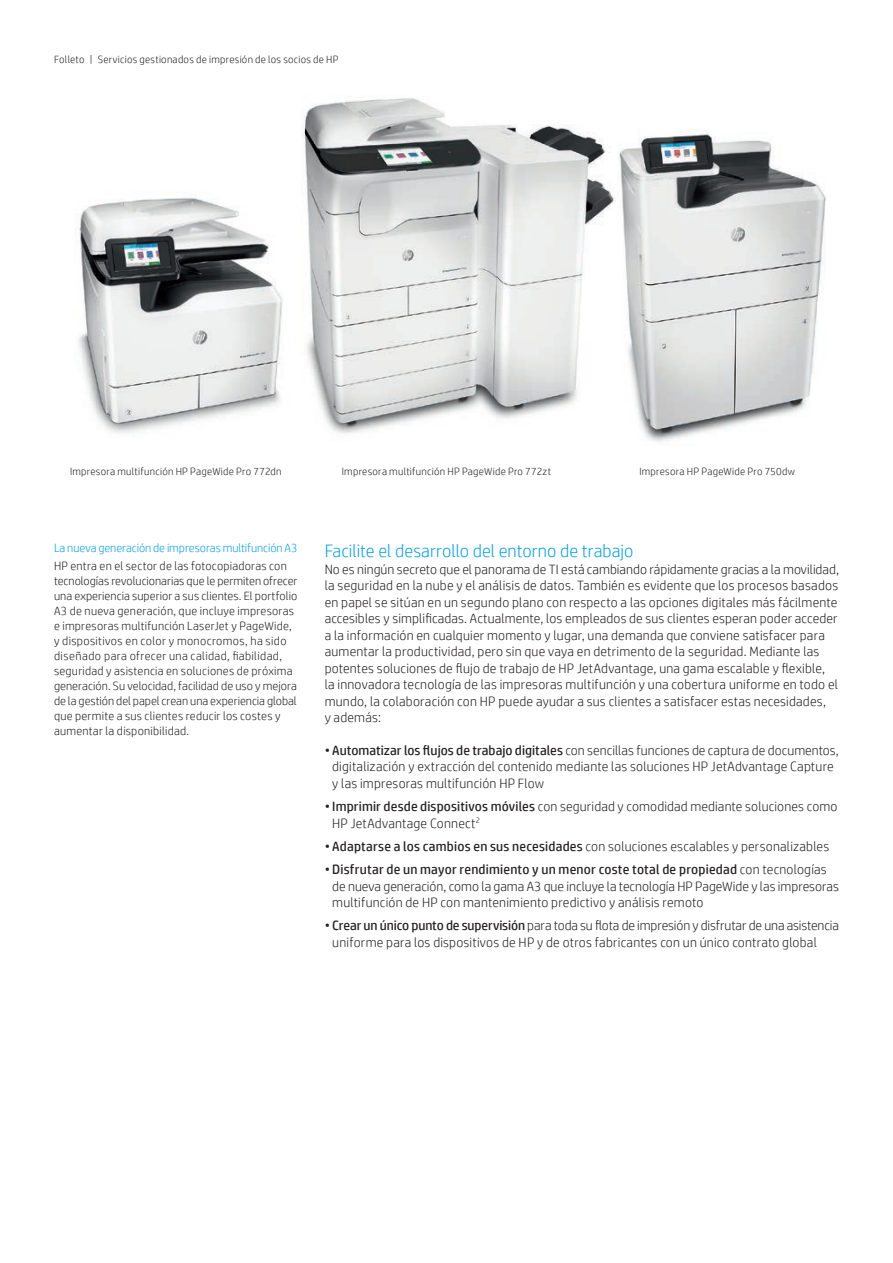
<style>
.page{position:relative;width:893px;height:1263px;background:#fff}
.page>*{position:absolute;margin:0;border:0;box-sizing:border-box;transform-origin:0 0}
.Body_header_regular{font:300 18px "HP Simplified";letter-spacing:.005em;color:#0ca0dd}
.Body{font:300 13.5px/16.5px "HP Simplified";letter-spacing:.015em;color:#231f20}
.Sidebar_body_8_10{font:300 12px/15px "HP Simplified";letter-spacing:.02em;color:#231f20}
.Sidebar_body_8_10-2{font:300 12px "HP Simplified";letter-spacing:-.005em;color:#0ca0dd}
.Caption_7_9_centered{font:300 10.5px "HP Simplified";letter-spacing:.025em;color:#231f20}
.Title_descriptor{font:300 10.5px "HP Simplified";letter-spacing:.025em;color:#231f20}
.s1{font-weight:400}
</style>
<div class="page">
<img style="left:619px;top:130px;width:207px;height:312px">
<img style="left:302px;top:98px;width:317px;height:336px">
<img style="left:76px;top:197px;width:207px;height:237px">
<p class="Title_descriptor" style="left:54px;top:52px;width:286px">Folleto | Servicios gestionados de impresión de los socios de HP</p>
<p class="Caption_7_9_centered" style="left:70px;top:465px;width:213px">Impresora multifunción HP PageWide Pro 772dn</p>
<p class="Caption_7_9_centered" style="left:342px;top:465px;width:211px">Impresora multifunción HP PageWide Pro 772zt</p>
<p class="Caption_7_9_centered" style="left:639px;top:465px;width:157px">Impresora HP PageWide Pro 750dw</p>
<p class="Sidebar_body_8_10-2" style="left:54px;top:540px;width:245px">La nueva generación de impresoras multifunción A3</p>
<p class="Sidebar_body_8_10" style="left:54px;top:558px;width:245px">HP entra en el sector de las fotocopiadoras con tecnologías revolucionarias que le permiten ofrecer una experiencia superior a sus clientes. El portfolio A3 de nueva generación, que incluye impresoras e impresoras multifunción LaserJet y PageWide, y dispositivos en color y monocromos, ha sido diseñado para ofrecer una calidad, fiabilidad, seguridad y asistencia en soluciones de próxima generación. Su velocidad, facilidad de uso y mejora de la gestión del papel crean una experiencia global que permite a sus clientes reducir los costes y aumentar la disponibilidad.</p>
<p class="Body_header_regular" style="left:325px;top:539px;width:310px">Facilite el desarrollo del entorno de trabajo</p>
<p class="Body" style="left:325px;top:560px;width:516px">No es ningún secreto que el panorama de TI está cambiando rápidamente gracias a la movilidad, la seguridad en la nube y el análisis de datos. También es evidente que los procesos basados en papel se sitúan en un segundo plano con respecto a las opciones digitales más fácilmente accesibles y simplificadas. Actualmente, los empleados de sus clientes esperan poder acceder a la información en cualquier momento y lugar, una demanda que conviene satisfacer para aumentar la productividad, pero sin que vaya en detrimento de la seguridad. Mediante las potentes soluciones de flujo de trabajo de HP JetAdvantage, una gama escalable y flexible,<br>la innovadora tecnología de las impresoras multifunción y una cobertura uniforme en todo el mundo, la colaboración con HP puede ayudar a sus clientes a satisfacer estas necesidades,<br>y además:</p>
<p class="Body" style="left:332px;top:741px;width:508px;text-indent:-8px">• <span class="s1">Automatizar los flujos de trabajo digitales</span> con sencillas funciones de captura de documentos, digitalización y extracción del contenido mediante las soluciones HP JetAdvantage Capture y las impresoras multifunción HP Flow</p>
<p class="Body" style="left:332px;top:798px;width:507px;text-indent:-8px">•<span class="s1">Imprimir desde dispositivos móviles</span> con seguridad y comodidad mediante soluciones como<br>HP JetAdvantage Connect<sup>2</sup></p>
<p class="Body" style="left:325px;top:837px;width:506px">• <span class="s1">Adaptarse a los cambios en sus necesidades</span> con soluciones escalables y personalizables</p>
<p class="Body" style="left:332px;top:861px;width:508px;text-indent:-8px">• <span class="s1">Disfrutar de un mayor rendimiento y un menor coste total de propiedad</span> con tecnologías de nueva generación, como la gama A3 que incluye la tecnología HP PageWide y las impresoras multifunción de HP con mantenimiento predictivo y análisis remoto</p>
<p class="Body" style="left:332px;top:917px;width:508px;text-indent:-8px">• <span class="s1">Crear un único punto de supervisión</span> para toda su flota de impresión y disfrutar de una asistencia uniforme para los dispositivos de HP y de otros fabricantes con un único contrato global</p>
</div>
